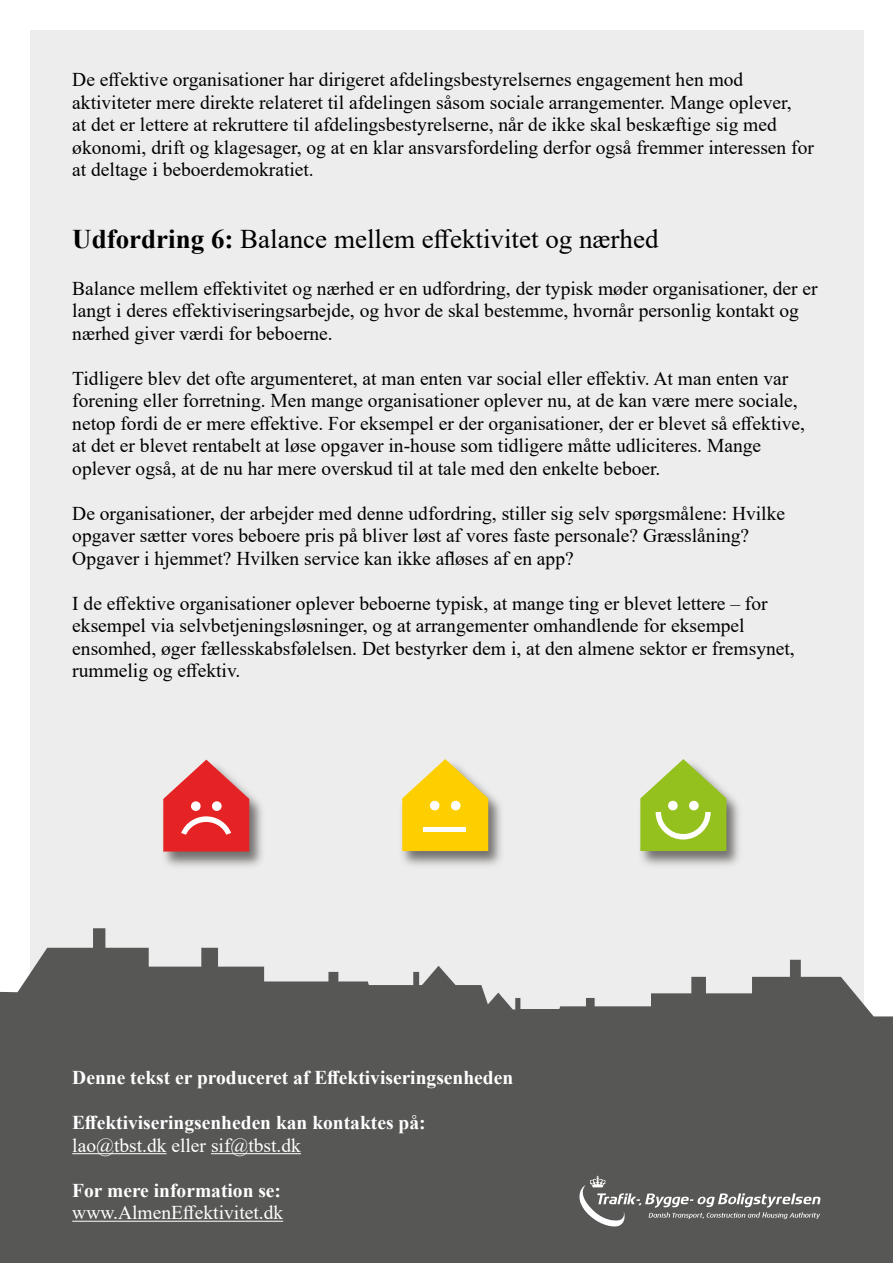
<style>
.page{position:relative;width:893px;height:1263px;background:#fff}
.page>*{position:absolute;margin:0;border:0;box-sizing:border-box;transform-origin:0 0}
.t1{font:27px "Times New Roman";color:#000}
.t2{font:19.5px/22.5px "Times New Roman";color:#000}
.t3{font:700 19.5px "Times New Roman";color:#fff}
.t4{font:19.5px "Times New Roman";color:#fff}
.s1{font-weight:700}
</style>
<div class="page">
<div style="left:31px;top:30px;width:833px;height:1203px;background:#ededed"></div>
<svg style="left:0;top:928px;width:893px;height:335px;fill:#575756"></svg>
<hr style="left:72px;top:1153px;width:95px;height:1px;background:#fff">
<hr style="left:211px;top:1153px;width:90px;height:1px;background:#fff">
<hr style="left:72px;top:1221px;width:211px;height:1px;background:#fff">
<svg style="left:577px;top:1176px;width:244px;height:51px;background:#6d6d6d"></svg>
<img style="left:402px;top:793px;width:99px;height:73px">
<img style="left:640px;top:792px;width:99px;height:74px">
<svg style="left:640px;top:759px;width:86px;height:92px"></svg>
<svg style="left:402px;top:759px;width:86px;height:92px"></svg>
<div style="left:423px;top:827px;width:43px;height:5px;background:#fff"></div>
<img style="left:163px;top:759px;width:99px;height:108px">
<svg style="left:163px;top:760px;width:86px;height:91px"></svg>
<p class="t2" style="left:72px;top:68px;width:743px">De effektive organisationer har dirigeret afdelingsbestyrelsernes engagement hen mod aktiviteter mere direkte relateret til afdelingen såsom sociale arrangementer. Mange oplever,<br>at det er lettere at rekruttere til afdelingsbestyrelserne, når de ikke skal beskæftige sig med økonomi, drift og klagesager, og at en klar ansvarsfordeling derfor også fremmer interessen for at deltage i beboerdemokratiet.</p>
<h1 class="t1" style="left:72px;top:220px;width:588px"><span class="s1">Udfordring 6:</span> Balance mellem effektivitet og nærhed</h1>
<p class="t2" style="left:72px;top:276px;width:747px">Balance mellem effektivitet og nærhed er en udfordring, der typisk møder organisationer, der er langt i deres effektiviseringsarbejde, og hvor de skal bestemme, hvornår personlig kontakt og nærhed giver værdi for beboerne.</p>
<p class="t2" style="left:72px;top:366px;width:734px">Tidligere blev det ofte argumenteret, at man enten var social eller effektiv. At man enten var forening eller forretning. Men mange organisationer oplever nu, at de kan være mere sociale, netop fordi de er mere effektive. For eksempel er der organisationer, der er blevet så effektive, at det er blevet rentabelt at løse opgaver in-house som tidligere måtte udliciteres. Mange oplever også, at de nu har mere overskud til at tale med den enkelte beboer.</p>
<p class="t2" style="left:72px;top:501px;width:714px">De organisationer, der arbejder med denne udfordring, stiller sig selv spørgsmålene: Hvilke opgaver sætter vores beboere pris på bliver løst af vores faste personale? Græsslåning?<br>Opgaver i hjemmet? Hvilken service kan ikke afløses af en app?</p>
<p class="t2" style="left:72px;top:591px;width:724px">I de effektive organisationer oplever beboerne typisk, at mange ting er blevet lettere – for eksempel via selvbetjeningsløsninger, og at arrangementer omhandlende for eksempel ensomhed, øger fællesskabsfølelsen. Det bestyrker dem i, at den almene sektor er fremsynet, rummelig og effektiv.</p>
<p class="t3" style="left:72px;top:1063px;width:442px">Denne tekst er produceret af Effektiviseringsenheden</p>
<p class="t3" style="left:72px;top:1108px;width:355px">Effektiviseringsenheden kan kontaktes på:</p>
<p class="t4" style="left:72px;top:1131px;width:230px">lao@tbst.dk eller sif@tbst.dk</p>
<p class="t3" style="left:72px;top:1176px;width:210px">For mere information se:</p>
<p class="t4" style="left:72px;top:1199px;width:212px">www.AlmenEffektivitet.dk</p>
</div>
